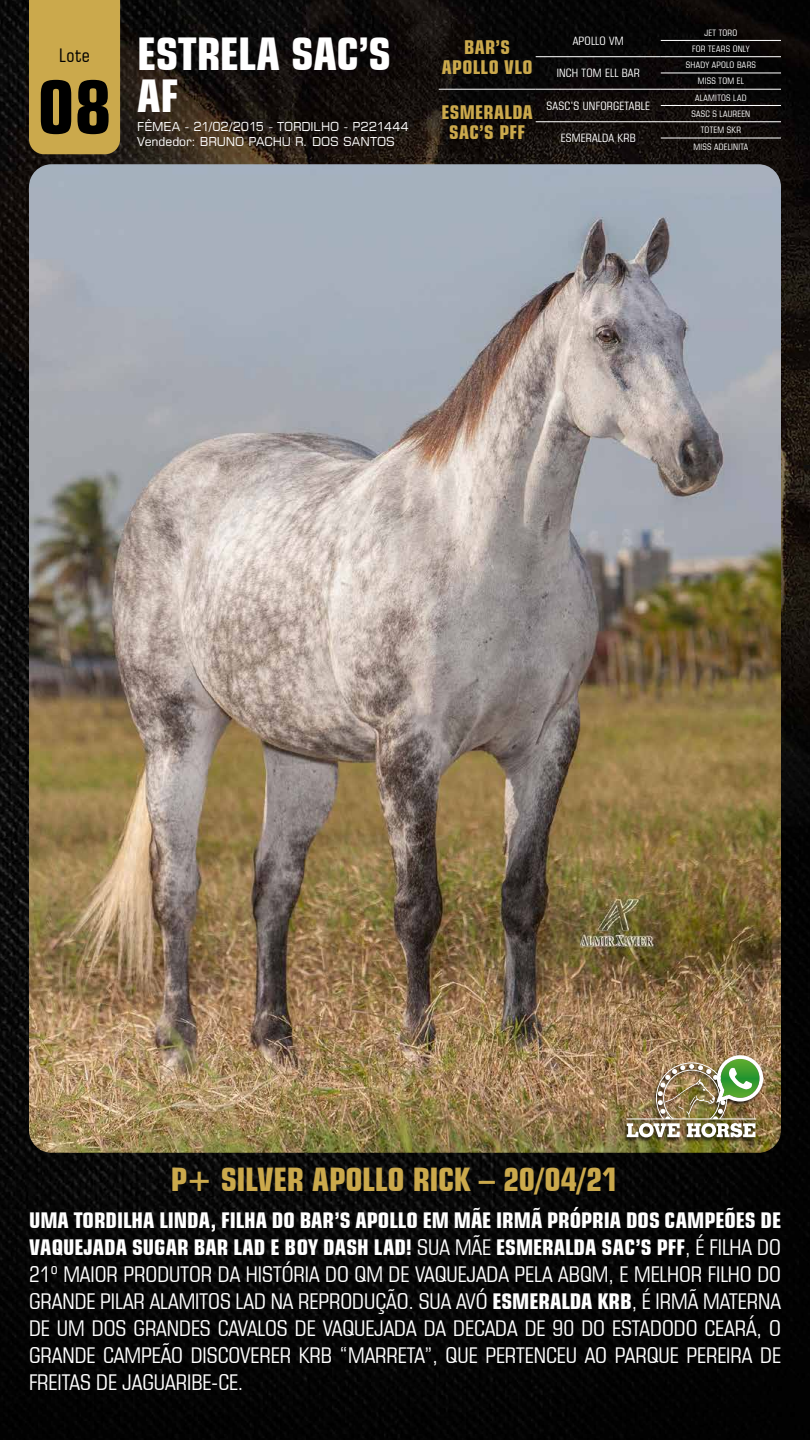
<style>
.page{position:relative;width:810px;height:1440px;background:#fff}
.page>*{position:absolute;margin:0;border:0;box-sizing:border-box;transform-origin:0 0}
.t1{font:700 condensed 73.2px "Square 721 BT";color:#000}
.t2{font:700 condensed 45.22px/41.5px "Square 721 BT";letter-spacing:-.005em;color:#fff}
.t3{font:700 condensed 32.47px "Square 721 BT";letter-spacing:-.01em;color:#cba94c}
.t4{font:condensed 21.75px/27px "Square 721 BT";color:#fff;text-align:justify}
.t5{font:700 condensed 19.12px/19.6px "Square 721 BT";letter-spacing:.025em;color:#cba94c;text-align:center}
.t6{font:condensed 18.83px "Square 721 BT";color:#000}
.t7{font:12.23px/14.7px "Square 721 BT";letter-spacing:-.01em;color:#fff}
.t8{font:condensed 11.55px "Square 721 BT";letter-spacing:.02em;color:#fff}
.t9{font:condensed 8.93px/16.3px "Square 721 BT";letter-spacing:.03em;color:#fff;text-align:center}
.s1{font-weight:700}
</style>
<div class="page">
<img style="left:0;top:0;width:810px;height:1440px">
<img style="left:29px;top:164px;width:752px;height:989px">
<div style="left:29px;top:0;width:91px;height:154px;background:#cba94c"></div>
<hr style="left:661px;top:40px;width:120px;height:1px;background:#fff">
<hr style="left:661px;top:56px;width:120px;height:1px;background:#fff">
<hr style="left:661px;top:72px;width:120px;height:1px;background:#fff">
<hr style="left:661px;top:89px;width:120px;height:1px;background:#fff">
<hr style="left:661px;top:105px;width:120px;height:1px;background:#fff">
<hr style="left:661px;top:121px;width:120px;height:1px;background:#fff">
<hr style="left:661px;top:137px;width:120px;height:2px;background:#fff">
<hr style="left:536px;top:56px;width:125px;height:1px;background:#fff">
<hr style="left:439px;top:89px;width:97px;height:1px;background:#fff">
<hr style="left:536px;top:89px;width:125px;height:1px;background:#fff">
<hr style="left:536px;top:121px;width:125px;height:1px;background:#fff">
<div style="left:622px;top:1055px;width:143px;height:88px;background:#000;opacity:.75"></div>
<hr style="left:626px;top:1118px;width:130px;height:1px;background:#fff">
<img style="left:627px;top:1055px;width:136px;height:82px">
<p class="t6" style="left:59px;top:44px;width:32px">Lote</p>
<h1 class="t1" style="left:38px;top:63px;width:75px">08</h1>
<h2 class="t2" style="left:137px;top:33px;width:255px">ESTRELA SAC’S<br>AF</h2>
<p class="t7" style="left:137px;top:119px;width:273px">FÊMEA - 21/02/2015 - TORDILHO - P221444<br>Vendedor: BRUNO PACHU R. DOS SANTOS</p>
<p class="t5" style="left:442px;top:37px;width:92px">BAR’S<br>APOLLO VLO</p>
<p class="t8" style="left:573px;top:34px;width:52px">APOLLO VM</p>
<p class="t9" style="left:692px;top:24px;width:59px">JET TORO<br>FOR TEARS ONLY</p>
<p class="t8" style="left:557px;top:66px;width:85px">INCH TOM ELL BAR</p>
<p class="t9" style="left:686px;top:57px;width:72px">SHADY APOLO BARS<br>MISS TOM EL</p>
<p class="t5" style="left:442px;top:102px;width:93px">ESMERALDA<br>SAC’S PFF</p>
<p class="t8" style="left:547px;top:99px;width:105px">SASC’S UNFORGETABLE</p>
<p class="t9" style="left:691px;top:89px;width:60px">ALAMITOS LAD<br>SASC S LAUREEN</p>
<p class="t8" style="left:561px;top:131px;width:76px">ESMERALDA KRB</p>
<p class="t9" style="left:694px;top:122px;width:56px">TOTEM SKR<br>MISS ADELINITA</p>
<h3 class="t3" style="left:171px;top:1160px;width:449px">P+ SILVER APOLLO RICK – 20/04/21</h3>
<p class="t4" style="left:29px;top:1206px;width:754px"><span class="s1">UMA TORDILHA LINDA, FILHA DO BAR’S APOLLO EM MÃE IRMÃ PRÓPRIA DOS CAMPEÕES DE VAQUEJADA SUGAR BAR LAD E BOY DASH LAD!</span> SUA MÃE <span class="s1">ESMERALDA SAC’S PFF</span>, É FILHA DO 21º MAIOR PRODUTOR DA HISTÓRIA DO QM DE VAQUEJADA PELA ABQM, E MELHOR FILHO DO GRANDE PILAR ALAMITOS LAD NA REPRODUÇÃO. SUA AVÓ <span class="s1">ESMERALDA KRB</span>, É IRMÃ MATERNA DE UM DOS GRANDES CAVALOS DE VAQUEJADA DA DECADA DE 90 DO ESTADODO CEARÁ, O GRANDE CAMPEÃO DISCOVERER KRB “MARRETA”, QUE PERTENCEU AO PARQUE PEREIRA DE FREITAS DE JAGUARIBE-CE.</p>
</div>
